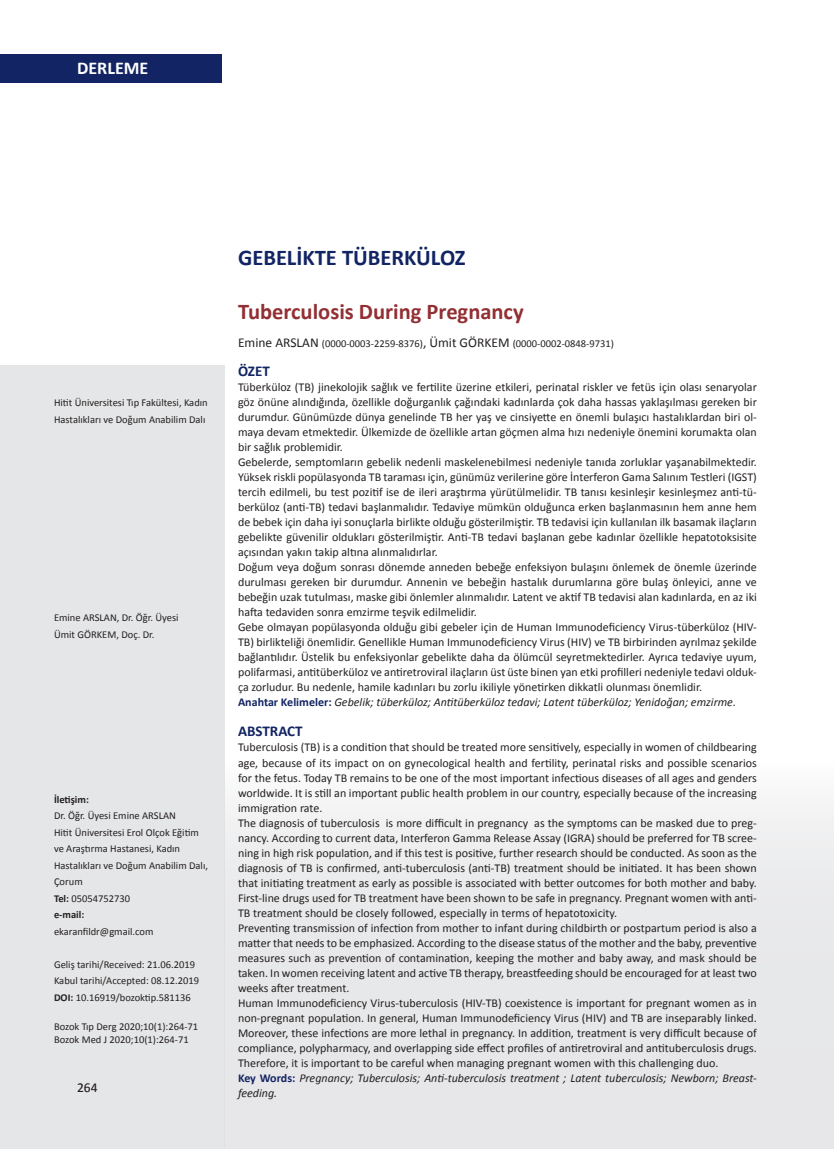
<style>
.page{position:relative;width:834px;height:1149px;background:#fff}
.page>*{position:absolute;margin:0;border:0;box-sizing:border-box;transform-origin:0 0}
.t1{font:700 22.5px "Calibri";color:#922f33}
.t2{font:700 22.5px "Calibri";color:#122463}
.t3{font:700 18px "Calibri";color:#fff}
.t4{font:700 15px "Calibri";color:#122463}
.t5{font:13.5px "Calibri";color:#231f20}
.t6{font:12px/15px "Calibri";color:#231f20;text-align:justify}
.t7{font:italic 12px/15px "Calibri";color:#231f20}
.t8{font:10.5px/16.5px "Calibri";color:#231f20}
.t9{font:700 10.5px "Calibri";color:#231f20}
.s1{font-weight:700}
.s2{font-size:13.5px}
.s3{font-weight:700;font-style:normal;color:#122463}
</style>
<div class="page">
<div style="left:0;top:54px;width:221px;height:28px;background:#122463"></div>
<div style="left:224px;top:763px;width:609px;height:385px;background:linear-gradient(to bottom,#f3f4f4,#e3e3e5)"></div>
<div style="left:0;top:365px;width:224px;height:783px;background:#e5e6e7"></div>
<p class="t3" style="left:77px;top:57px;width:73px">DERLEME</p>
<p class="t8" style="left:54px;top:394px;width:155px">Hitit Üniversitesi Tıp Fakültesi, Kadın<br>Hastalıkları ve Doğum Anabilim Dalı</p>
<p class="t8" style="left:54px;top:608px;width:126px">Emine ARSLAN, Dr. Öğr. Üyesi</p>
<p class="t8" style="left:54px;top:625px;width:102px">Ümit GÖRKEM, Doç. Dr.</p>
<p class="t9" style="left:54px;top:792px;width:36px">İletişim:</p>
<p class="t8" style="left:54px;top:806px;width:123px">Dr. Öğr. Üyesi Emine ARSLAN</p>
<p class="t8" style="left:54px;top:823px;width:146px">Hitit Üniversitesi Erol Olçok Eğitim</p>
<p class="t8" style="left:54px;top:839px;width:155px">ve Araştırma Hastanesi, Kadın<br>Hastalıkları ve Doğum Anabilim Dalı,</p>
<p class="t8" style="left:54px;top:872px;width:30px">Çorum</p>
<p class="t8" style="left:54px;top:889px;width:77px"><span class="s1">Tel:</span> 05054752730</p>
<p class="t9" style="left:54px;top:908px;width:32px">e-mail:</p>
<p class="t8" style="left:54px;top:922px;width:101px">ekaranfildr@gmail.com</p>
<p class="t8" style="left:54px;top:955px;width:142px">Geliş tarihi/Received: 21.06.2019</p>
<p class="t8" style="left:54px;top:971px;width:147px">Kabul tarihi/Accepted: 08.12.2019</p>
<p class="t8" style="left:54px;top:988px;width:138px"><span class="s1">DOI:</span> 10.16919/bozoktip.581136</p>
<p class="t8" style="left:54px;top:1017px;width:146px">Bozok Tıp Derg 2020;10(1):264-71</p>
<p class="t8" style="left:54px;top:1030px;width:136px">Bozok Med J 2020;10(1):264-71</p>
<p class="t5" style="left:77px;top:1078px;width:22px">264</p>
<p class="t2" style="left:238px;top:244px;width:229px">GEBELİKTE TÜBERKÜLOZ</p>
<p class="t1" style="left:238px;top:298px;width:287px">Tuberculosis During Pregnancy</p>
<p class="t8" style="left:238px;top:335px;width:377px"><span class="s2">Emine ARSLAN</span> (0000-0003-2259-8376)<span class="s2">, Ümit GÖRKEM</span> (0000-0002-0848-9731)</p>
<p class="t4" style="left:238px;top:362px;width:33px">ÖZET</p>
<p class="t6" style="left:238px;top:379px;width:520px">Tüberküloz (TB) jinekolojik sağlık ve fertilite üzerine etkileri, perinatal riskler ve fetüs için olası senaryolar göz önüne alındığında, özellikle doğurganlık çağındaki kadınlarda çok daha hassas yaklaşılması gereken bir durumdur. Günümüzde dünya genelinde TB her yaş ve cinsiyette en önemli bulaşıcı hastalıklardan biri ol&shy;maya devam etmektedir. Ülkemizde de özellikle artan göçmen alma hızı nedeniyle önemini korumakta olan bir sağlık problemidir.</p>
<p class="t6" style="left:238px;top:454px;width:520px">Gebelerde, semptomların gebelik nedenli maskelenebilmesi nedeniyle tanıda zorluklar yaşanabilmektedir.<br>Yüksek riskli popülasyonda TB taraması için, günümüz verilerine göre İnterferon Gama Salınım Testleri (IGST) tercih edilmeli, bu test pozitif ise de ileri araştırma yürütülmelidir. TB tanısı kesinleşir kesinleşmez anti-tü&shy;berküloz (anti-TB) tedavi başlanmalıdır. Tedaviye mümkün olduğunca erken başlanmasının hem anne hem de bebek için daha iyi sonuçlarla birlikte olduğu gösterilmiştir. TB tedavisi için kullanılan ilk basamak ilaçların gebelikte güvenilir oldukları gösterilmiştir. Anti-TB tedavi başlanan gebe kadınlar özellikle hepatotoksisite açısından yakın takip altına alınmalıdırlar.</p>
<p class="t6" style="left:238px;top:559px;width:520px">Doğum veya doğum sonrası dönemde anneden bebeğe enfeksiyon bulaşını önlemek de önemle üzerinde durulması gereken bir durumdur. Annenin ve bebeğin hastalık durumlarına göre bulaş önleyici, anne ve bebeğin uzak tutulması, maske gibi önlemler alınmalıdır. Latent ve aktif TB tedavisi alan kadınlarda, en az iki hafta tedaviden sonra emzirme teşvik edilmelidir.</p>
<p class="t6" style="left:238px;top:619px;width:520px">Gebe olmayan popülasyonda olduğu gibi gebeler için de Human Immunodeficiency Virus-tüberküloz (HIV-TB) birlikteliği önemlidir. Genellikle Human Immunodeficiency Virus (HIV) ve TB birbirinden ayrılmaz şekilde bağlantılıdır. Üstelik bu enfeksiyonlar gebelikte daha da ölümcül seyretmektedirler. Ayrıca tedaviye uyum, polifarmasi, antitüberküloz ve antiretroviral ilaçların üst üste binen yan etki profilleri nedeniyle tedavi olduk&shy;ça zorludur. Bu nedenle, hamile kadınları bu zorlu ikiliyle yönetirken dikkatli olunması önemlidir.</p>
<p class="t7" style="left:238px;top:694px;width:499px"><span class="s3">Anahtar Kelimeler:</span> Gebelik; tüberküloz; Antitüberküloz tedavi; Latent tüberküloz; Yenidoğan; emzirme.</p>
<p class="t4" style="left:238px;top:722px;width:66px">ABSTRACT</p>
<p class="t6" style="left:238px;top:739px;width:520px">Tuberculosis (TB) is a condition that should be treated more sensitively, especially in women of childbearing age, because of its impact on on gynecological health and fertility, perinatal risks and possible scenarios for the fetus. Today TB remains to be one of the most important infectious diseases of all ages and genders worldwide. It is still an important public health problem in our country, especially because of the increasing immigration rate.</p>
<p class="t6" style="left:238px;top:814px;width:520px">The diagnosis of tuberculosis is more difficult in pregnancy as the symptoms can be masked due to preg&shy;nancy. According to current data, Interferon Gamma Release Assay (IGRA) should be preferred for TB scree&shy;ning in high risk population, and if this test is positive, further research should be conducted. As soon as the diagnosis of TB is confirmed, anti-tuberculosis (anti-TB) treatment should be initiated. It has been shown that initiating treatment as early as possible is associated with better outcomes for both mother and baby.<br>First-line drugs used for TB treatment have been shown to be safe in pregnancy. Pregnant women with anti-TB treatment should be closely followed, especially in terms of hepatotoxicity.</p>
<p class="t6" style="left:238px;top:919px;width:520px">Preventing transmission of infection from mother to infant during childbirth or postpartum period is also a matter that needs to be emphasized. According to the disease status of the mother and the baby, preventive measures such as prevention of contamination, keeping the mother and baby away, and mask should be taken. In women receiving latent and active TB therapy, breastfeeding should be encouraged for at least two weeks after treatment.</p>
<p class="t6" style="left:238px;top:994px;width:520px">Human Immunodeficiency Virus-tuberculosis (HIV-TB) coexistence is important for pregnant women as in non-pregnant population. In general, Human Immunodeficiency Virus (HIV) and TB are inseparably linked.<br>Moreover, these infections are more lethal in pregnancy. In addition, treatment is very difficult because of compliance, polypharmacy, and overlapping side effect profiles of antiretroviral and antituberculosis drugs.<br>Therefore, it is important to be careful when managing pregnant women with this challenging duo.</p>
<p class="t7" style="left:238px;top:1069px;width:520px"><span class="s3">Key Words:</span> Pregnancy; Tuberculosis; Anti-tuberculosis treatment ; Latent tuberculosis; Newborn; Breast&shy;feeding.</p>
</div>
